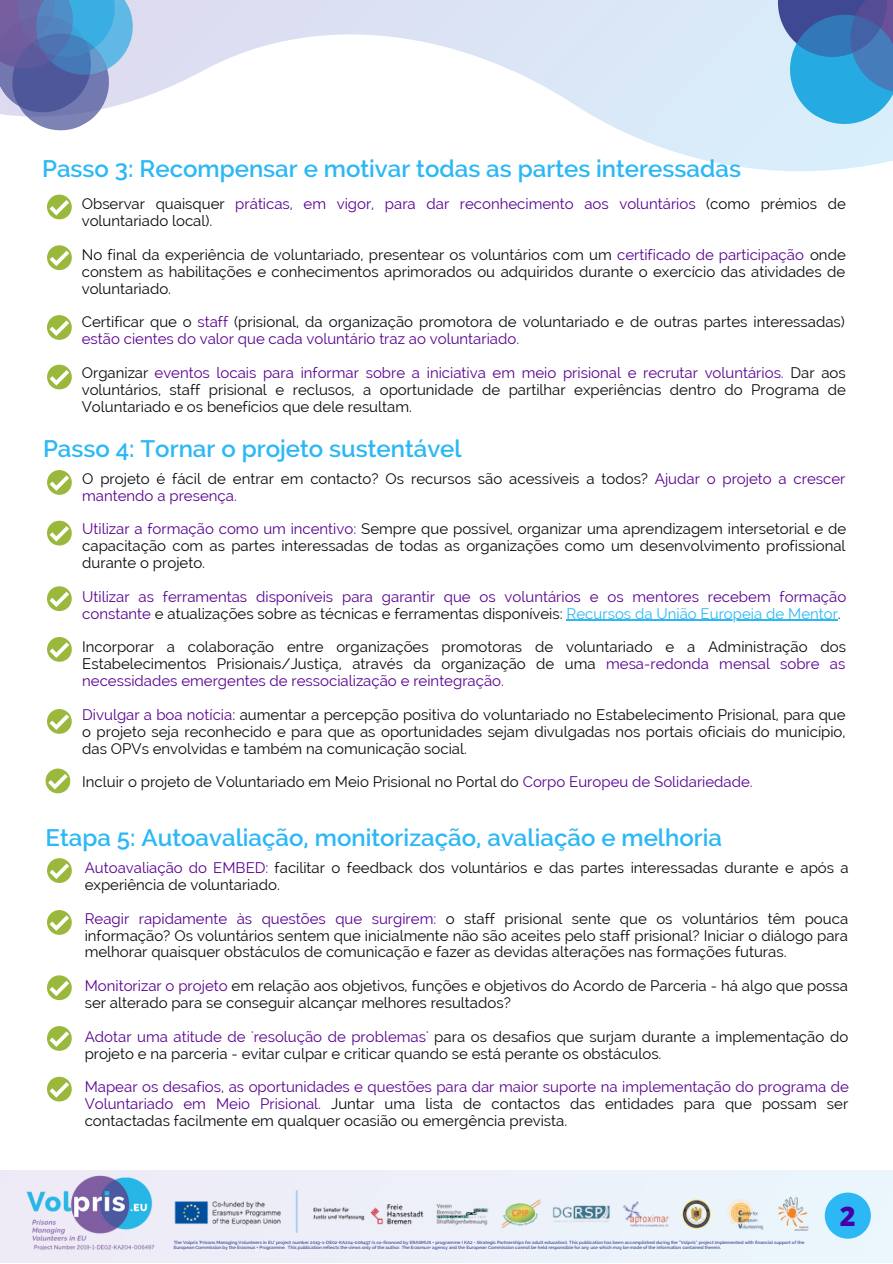
<style>
.page{position:relative;width:893px;height:1264px;background:#fff}
.page>*{position:absolute;margin:0;border:0;box-sizing:border-box;transform-origin:0 0}
.t1{font:800 27px "Open Sans";color:#4500a9}
.t2{font:600 24px "Raleway";color:#2cb8f4}
.t3{font:15px/16.8px "Raleway";color:#070a0e;text-align:justify}
.t4{font:15px/16.8px "Raleway";color:#5a0290}
.t5{font:600 4.5px/4.5px "Raleway";color:#3f4892}
.s1{color:#070a0e}
.s2{color:#5a0290}
.s3{color:#2cb8f4}
</style>
<div class="page">
<hr style="left:566px;top:619px;width:271px;height:2px;background:#2cb8f4">
<div style="left:0;top:1170px;width:892px;height:92px;background:#ecf1fa"></div>
<div style="left:824px;top:1192px;width:46px;height:46px;background:#2cb8f4;border-radius:50%"></div>
<img style="left:32px;top:1250px;width:134px;height:2px">
<img style="left:16px;top:1170px;width:151px;height:80px">
<img style="left:166px;top:1187px;width:659px;height:51px">
<svg style="left:56px;top:0;width:836px;height:390px"></svg>
<svg style="left:759px;top:0;width:133px;height:142px;background:#72a9d5"></svg>
<svg style="left:0;top:0;width:150px;height:148px"></svg>
<svg style="left:47px;top:365px;width:25px;height:24px"></svg>
<svg style="left:47px;top:195px;width:25px;height:24px"></svg>
<svg style="left:47px;top:245px;width:25px;height:25px"></svg>
<svg style="left:47px;top:315px;width:25px;height:25px"></svg>
<svg style="left:46px;top:768px;width:24px;height:25px"></svg>
<svg style="left:47px;top:470px;width:25px;height:25px"></svg>
<svg style="left:47px;top:521px;width:25px;height:24px"></svg>
<svg style="left:47px;top:586px;width:25px;height:25px"></svg>
<svg style="left:47px;top:709px;width:25px;height:24px"></svg>
<svg style="left:47px;top:637px;width:25px;height:24px"></svg>
<svg style="left:47px;top:1076px;width:25px;height:25px"></svg>
<svg style="left:47px;top:858px;width:25px;height:25px"></svg>
<svg style="left:47px;top:910px;width:25px;height:24px"></svg>
<svg style="left:47px;top:975px;width:25px;height:25px"></svg>
<svg style="left:47px;top:1026px;width:25px;height:24px"></svg>
<h2 class="t2" style="left:42px;top:154px;width:700px">Passo 3: Recompensar e motivar todas as partes interessadas</h2>
<p class="t4" style="left:82px;top:195px;width:765px"><span class="s1">Observar quaisquer</span> práticas, em vigor, para dar reconhecimento aos voluntários <span class="s1">(como prémios de voluntariado local).</span></p>
<p class="t3" style="left:82px;top:246px;width:765px">No final da experiência de voluntariado, presentear os voluntários com um <span class="s2">certificado de participação</span> onde constem as habilitações e conhecimentos aprimorados ou adquiridos durante o exercício das atividades de voluntariado.</p>
<p class="t3" style="left:82px;top:313px;width:764px">Certificar que o <span class="s2">staff</span> (prisional, da organização promotora de voluntariado e de outras partes interessadas) <span class="s2">estão cientes do valor que cada voluntário traz ao voluntariado.</span></p>
<p class="t3" style="left:82px;top:364px;width:765px">Organizar <span class="s2">eventos locais para informar sobre a iniciativa em meio prisional e recrutar voluntários.</span> Dar aos voluntários, staff prisional e reclusos, a oportunidade de partilhar experiências dentro do Programa de Voluntariado e os benefícios que dele resultam.</p>
<h2 class="t2" style="left:43px;top:434px;width:420px">Passo 4: Tornar o projeto sustentável</h2>
<p class="t3" style="left:82px;top:470px;width:764px">O projeto é fácil de entrar em contacto? Os recursos são acessíveis a todos? <span class="s2">Ajudar o projeto a crescer mantendo a presença.</span></p>
<p class="t3" style="left:82px;top:520px;width:765px"><span class="s2">Utilizar a formação como um incentivo:</span> Sempre que possível, organizar uma aprendizagem intersetorial e de capacitação com as partes interessadas de todas as organizações como um desenvolvimento profissional durante o projeto.</p>
<p class="t4" style="left:82px;top:588px;width:765px">Utilizar as ferramentas disponíveis para garantir que os voluntários e os mentores recebem formação constante <span class="s1">e atualizações sobre as técnicas e ferramentas disponíveis:</span> <span class="s3">Recursos da União Europeia de Mentor</span><span class="s1">.</span></p>
<p class="t3" style="left:82px;top:638px;width:765px">Incorporar a colaboração entre organizações promotoras de voluntariado e a Administração dos Estabelecimentos Prisionais/Justiça, através da organização de uma <span class="s2">mesa-redonda mensal sobre as necessidades emergentes de ressocialização e reintegração.</span></p>
<p class="t3" style="left:82px;top:706px;width:764px"><span class="s2">Divulgar a boa notícia</span>: aumentar a percepção positiva do voluntariado no Estabelecimento Prisional, para que o projeto seja reconhecido e para que as oportunidades sejam divulgadas nos portais oficiais do município, das OPVs envolvidas e também na comunicação social.</p>
<p class="t3" style="left:82px;top:773px;width:672px">Incluir o projeto de Voluntariado em Meio Prisional no Portal do <span class="s2">Corpo Europeu de Solidariedade.</span></p>
<h2 class="t2" style="left:46px;top:823px;width:678px">Etapa 5: Autoavaliação, monitorização, avaliação e melhoria</h2>
<p class="t3" style="left:85px;top:859px;width:765px"><span class="s2">Autoavaliação do EMBED:</span> facilitar o feedback dos voluntários e das partes interessadas durante e após a experiência de voluntariado.</p>
<p class="t3" style="left:85px;top:910px;width:765px"><span class="s2">Reagir rapidamente às questões que surgirem:</span> o staff prisional sente que os voluntários têm pouca informação? Os voluntários sentem que inicialmente não são aceites pelo staff prisional? Iniciar o diálogo para melhorar quaisquer obstáculos de comunicação e fazer as devidas alterações nas formações futuras.</p>
<p class="t3" style="left:85px;top:977px;width:764px"><span class="s2">Monitorizar o projeto</span> em relação aos objetivos, funções e objetivos do Acordo de Parceria - há algo que possa ser alterado para se conseguir alcançar melhores resultados?</p>
<p class="t3" style="left:85px;top:1028px;width:765px"><span class="s2">Adotar uma atitude de 'resolução de problemas'</span> para os desafios que surjam durante a implementação do projeto e na parceria - evitar culpar e criticar quando se está perante os obstáculos.</p>
<p class="t4" style="left:85px;top:1078px;width:765px;text-align:justify">Mapear os desafios, as oportunidades e questões para dar maior suporte na implementação do programa de Voluntariado em Meio Prisional. <span class="s1">Juntar uma lista de contactos das entidades para que possam ser contactadas facilmente em qualquer ocasião ou emergência prevista.</span></p>
<p class="t5" style="left:174px;top:1240px;width:632px">The Volpris 'Prisons Managing Volunteers in EU' project number 2019-1-DE02-KA204-006497 is co-financed by ERASMUS + programme ( KA2 - Strategic Partnerships for adult education). This publication has been accomplished during the “Volpris” project implemented with financial support of the<br>European Commission by the Erasmus + Programme. This publication reflects the views only of the author. The Erasmus+ agency and the European Commission cannot be held responsible for any use which may be made of the information contained therein.</p>
<h1 class="t1" style="left:839px;top:1197px;width:17px">2</h1>
</div>
